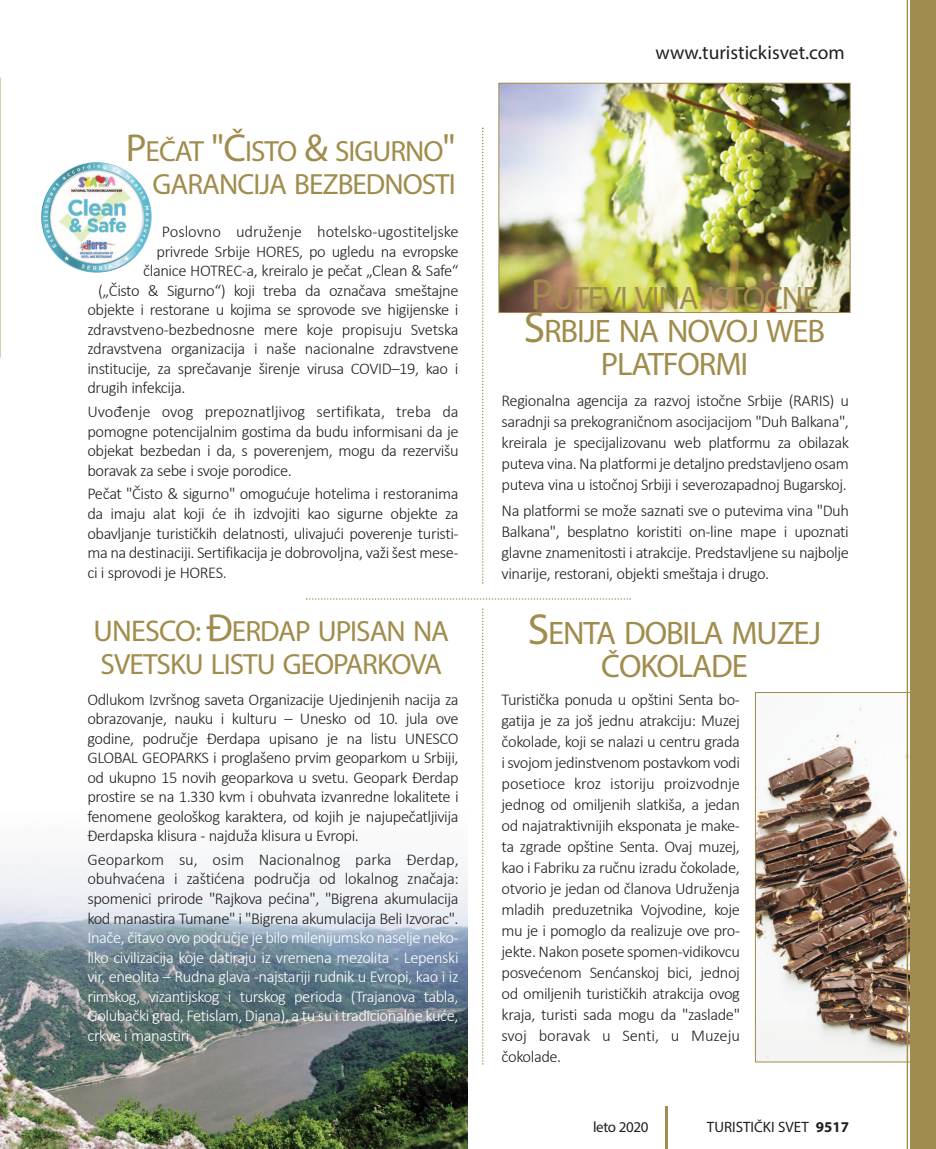
<style>
.page{position:relative;width:936px;height:1149px;background:#fff}
.page>*{position:absolute;margin:0;border:0;box-sizing:border-box;transform-origin:0 0}
.t1{font:32.7px/33px "Myriad Pro";letter-spacing:-.035em;color:#a08c4c;text-align:center}
.t2{font:29.25px/33px "Myriad Pro";letter-spacing:-.035em;color:#a08c4c;text-align:right}
.t3{font:19.5px "Myriad Pro";color:#231f20}
.t4{font:300 16.5px/21px "Calibri";letter-spacing:-.025em;color:#231f20;text-align:justify}
.t5{font:300 16.5px/19.5px "Calibri";letter-spacing:-.025em;color:#fff;text-align:justify}
.t6{font:300 16.5px "Calibri";letter-spacing:-.005em;color:#231f20}
.t7{font:15px "Myriad Pro";color:#231f20}
.s1{font-size:39px}
.s2{font-size:30px}
.s3{font-size:43.5px}
.s4{font-weight:700}
</style>
<div class="page">
<img style="left:757px;top:694px;width:153px;height:365px">
<div style="left:755px;top:692px;width:170px;height:369px;border:1px solid #a08c4c"></div>
<img style="left:0;top:858px;width:468px;height:290px">
<hr style="left:665px;top:1106px;width:2px;height:42px;background:#a08c4c">
<svg style="left:0;top:78px;width:1px;height:279px"></svg>
<svg style="left:306px;top:598px;width:324px;height:1px"></svg>
<img style="left:500px;top:85px;width:348px;height:226px">
<div style="left:498px;top:83px;width:352px;height:230px;border:1px solid #a08c4c"></div>
<svg style="left:482px;top:128px;width:1px;height:455px"></svg>
<svg style="left:482px;top:608px;width:1px;height:456px"></svg>
<img style="left:41px;top:162px;width:111px;height:111px;border-radius:50%">
<div style="left:910px;top:0;width:25px;height:1148px;background:#a08c4c"></div>
<hr style="left:906px;top:0;width:2px;height:1148px;background:#a08c4c">
<h2 class="t2" style="left:126px;top:137px;width:331px"><span class="s1">P</span>EČAT <span class="s1">"Č</span>ISTO <span class="s1">&amp;</span> SIGURNO<span class="s1">"<br></span>GARANCIJA BEZBEDNOSTI</h2>
<p class="t6" style="left:162px;top:225px;width:298px">Poslovno udruženje hotelsko-ugostiteljske</p>
<p class="t4" style="left:156px;top:242px;width:303px">privrede Srbije HORES, po ugledu na evropske</p>
<p class="t4" style="left:143px;top:261px;width:317px">članice HOTREC-a, kreiralo je pečat „Clean &amp; Safe“</p>
<p class="t4" style="left:98px;top:281px;width:362px">(„Čisto &amp; Sigurno“) koji treba da označava smeštajne</p>
<p class="t4" style="left:87px;top:300px;width:372px">objekte i restorane u kojima se sprovode sve higijenske i</p>
<p class="t4" style="left:87px;top:320px;width:373px">zdravstveno-bezbednosne mere koje propisuju Svetska</p>
<p class="t4" style="left:87px;top:339px;width:373px">zdravstvena organizacija i naše nacionalne zdravstvene</p>
<p class="t4" style="left:87px;top:359px;width:372px">institucije, za sprečavanje širenje virusa COVID–19, kao i</p>
<p class="t4" style="left:87px;top:378px;width:100px">drugih infekcija.</p>
<p class="t4" style="left:87px;top:403px;width:373px;line-height:19.5px">Uvođenje ovog prepoznatljivog sertifikata, treba da pomogne potencijalnim gostima da budu informisani da je objekat bezbedan i da, s poverenjem, mogu da rezervišu boravak za sebe i svoje porodice.</p>
<p class="t4" style="left:87px;top:485px;width:373px;line-height:19.5px">Pečat "Čisto &amp; sigurno" omogućuje hotelima i restoranima da imaju alat koji će ih izdvojiti kao sigurne objekte za obavljanje turističkih delatnosti, ulivajući poverenje turisti&shy;ma na destinaciji. Sertifikacija je dobrovoljna, važi šest mese&shy;ci i sprovodi je HORES.</p>
<h2 class="t2" style="left:94px;top:616px;width:357px;text-align:left"><span class="s2">UNESCO:</span> <span class="s1">Đ</span>ERDAP UPISAN NA<br>SVETSKU LISTU GEOPARKOVA</h2>
<p class="t4" style="left:87px;top:690px;width:373px;line-height:19.5px">Odlukom Izvršnog saveta Organizacije Ujedinjenih nacija za obrazovanje, nauku i kulturu – Unesko od 10. jula ove godine, područje Đerdapa upisano je na listu UNESCO GLOBAL GEOPARKS i proglašeno prvim geoparkom u Srbiji, od ukupno 15 novih geoparkova u svetu. Geopark Đerdap prostire se na 1.330 kvm i obuhvata izvanredne lokalitete i fenomene geološkog karaktera, od kojih je najupečatljivija Đerdapska klisura - najduža klisura u Evropi.</p>
<p class="t4" style="left:87px;top:850px;width:373px;line-height:19.5px">Geoparkom su, osim Nacionalnog parka Đerdap, obuhvaćena i zaštićena područja od lokalnog značaja: spomenici prirode "Rajkova pećina", "Bigrena akumulacija kod manastira Tumane" i "Bigrena akumulacija Beli Izvorac".</p>
<p class="t5" style="left:87px;top:928px;width:373px">Inače, čitavo ovo područje je bilo milenijumsko naselje neko&shy;liko civilizacija koje datiraju iz vremena mezolita - Lepenski vir, eneolita – Rudna glava -najstariji rudnik u Evropi, kao i iz rimskog, vizantijskog i turskog perioda (Trajanova tabla, Golubački grad, Fetislam, Diana), a tu su i tradicionalne kuće, crkve i manastiri.</p>
<p class="t3" style="left:655px;top:45px;width:191px">WWW.TURISTICKISVET.COM</p>
<h1 class="t1" style="left:524px;top:284px;width:303px"><span class="s3">P</span>UTEVI VINA ISTOČNE<br><span class="s3">S</span>RBIJE NA NOVOJ WEB<br>PLATFORMI</h1>
<p class="t4" style="left:501px;top:391px;width:349px">Regionalna agencija za razvoj istočne Srbije (RARIS) u saradnji sa prekograničnom asocijacijom "Duh Balkana", kreirala je specijalizovanu web platformu za obilazak puteva vina. Na platformi je detaljno predstavljeno osam puteva vina u istočnoj Srbiji i severozapadnoj Bugarskoj.</p>
<p class="t4" style="left:501px;top:501px;width:349px">Na platformi se može saznati sve o putevima vina "Duh Balkana", besplatno koristiti on-line mape i upoznati glavne znamenitosti i atrakcije. Predstavljene su najbolje vinarije, restorani, objekti smeštaja i drugo.</p>
<h1 class="t1" style="left:528px;top:619px;width:295px"><span class="s3">S</span>ENTA DOBILA MUZEJ<br>ČOKOLADE</h1>
<p class="t4" style="left:501px;top:689px;width:240px">Turistička ponuda u opštini Senta bo - gatija je za još jednu atrakciju: Muzej čokolade, koji se nalazi u centru grada i svojom jedinstvenom postavkom vodi posetioce kroz istoriju proizvodnje jednog od omiljenih slatkiša, a jedan od najatraktivnijih eksponata je make&shy;ta zgrade opštine Senta. Ovaj muzej, kao i Fabriku za ručnu izradu čokolade, otvorio je jedan od članova Udruženja mladih preduzetnika Vojvodine, koje mu je i pomoglo da realizuje ove pro&shy;jekte. Nakon posete spomen-vidikovcu posvećenom Senćanskoj bici, jednoj od omiljenih turističkih atrakcija ovog kraja, turisti sada mogu da "zaslade" svoj boravak u Senti, u Muzeju čokolade.</p>
<p class="t7" style="left:593px;top:1120px;width:57px">LETO 2020</p>
<p class="t7" style="left:707px;top:1120px;width:144px">TURISTIČKI SVET <span class="s4">9517</span></p>
</div>
